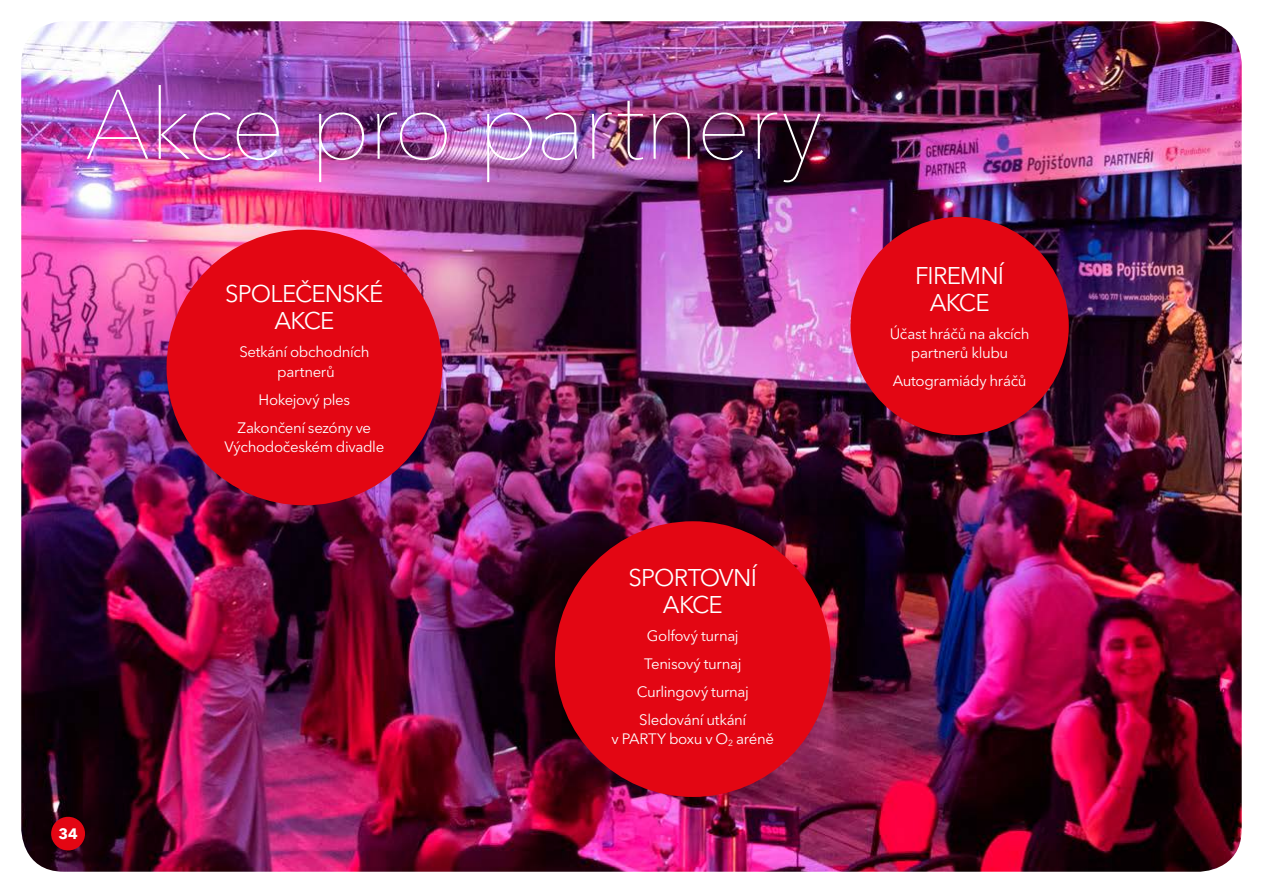
<style>
.page{position:relative;width:1263px;height:893px;background:#fff}
.page>*{position:absolute;margin:0;border:0;box-sizing:border-box;transform-origin:0 0}
.t1{font:200 97.5px "Avenir Next LT Pro";letter-spacing:-.03em;color:#fff}
.t2{font:24px/27px "Avenir Next LT Pro";letter-spacing:-.04em;color:#fff;text-align:center}
.t3{font:15px/28px "Avenir Next LT Pro";letter-spacing:-.025em;color:#fff;text-align:center}
.t4{font:700 15px "Avenir Next LT Pro";color:#fff}
</style>
<div class="page">
<img style="left:21px;top:21px;width:1221px;height:851px">
<div style="left:167px;top:230px;width:275px;height:275px;background:#e30613;border-radius:50%"></div>
<div style="left:555px;top:521px;width:276px;height:276px;background:#e30613;border-radius:50%"></div>
<div style="left:850px;top:217px;width:219px;height:218px;background:#e30613;border-radius:50%"></div>
<div style="left:51px;top:817px;width:34px;height:33px;background:#e30613;border-radius:50%"></div>
<h1 class="t1" style="left:85px;top:67px;width:739px">Akce pro partnery</h1>
<h2 class="t2" style="left:225px;top:281px;width:160px">SPOLEČENSKÉ<br>AKCE</h2>
<p class="t3" style="left:239px;top:342px;width:131px;line-height:19.5px">Setkání obchodních partnerů</p>
<p class="t3" style="left:238px;top:386px;width:135px">Hokejový ples<br>Zakončení sezóny ve</p>
<p class="t3" style="left:225px;top:433px;width:161px">Východočeském divadle</p>
<p class="t4" style="left:58px;top:825px;width:21px">34</p>
<h2 class="t2" style="left:628px;top:564px;width:130px">SPORTOVNÍ<br>AKCE</h2>
<p class="t3" style="left:637px;top:621px;width:114px">Golfový turnaj<br>Tenisový turnaj<br>Curlingový turnaj<br>Sledování utkání</p>
<p class="t3" style="left:612px;top:725px;width:164px">v PARTY boxu v O<sub>2</sub> aréně</p>
<h2 class="t2" style="left:915px;top:262px;width:91px">FIREMNÍ<br>AKCE</h2>
<p class="t3" style="left:890px;top:324px;width:141px;line-height:19.5px">Účast hráčů na akcích partnerů klubu</p>
<p class="t3" style="left:893px;top:367px;width:135px">Autogramiády hráčů</p>
</div>
